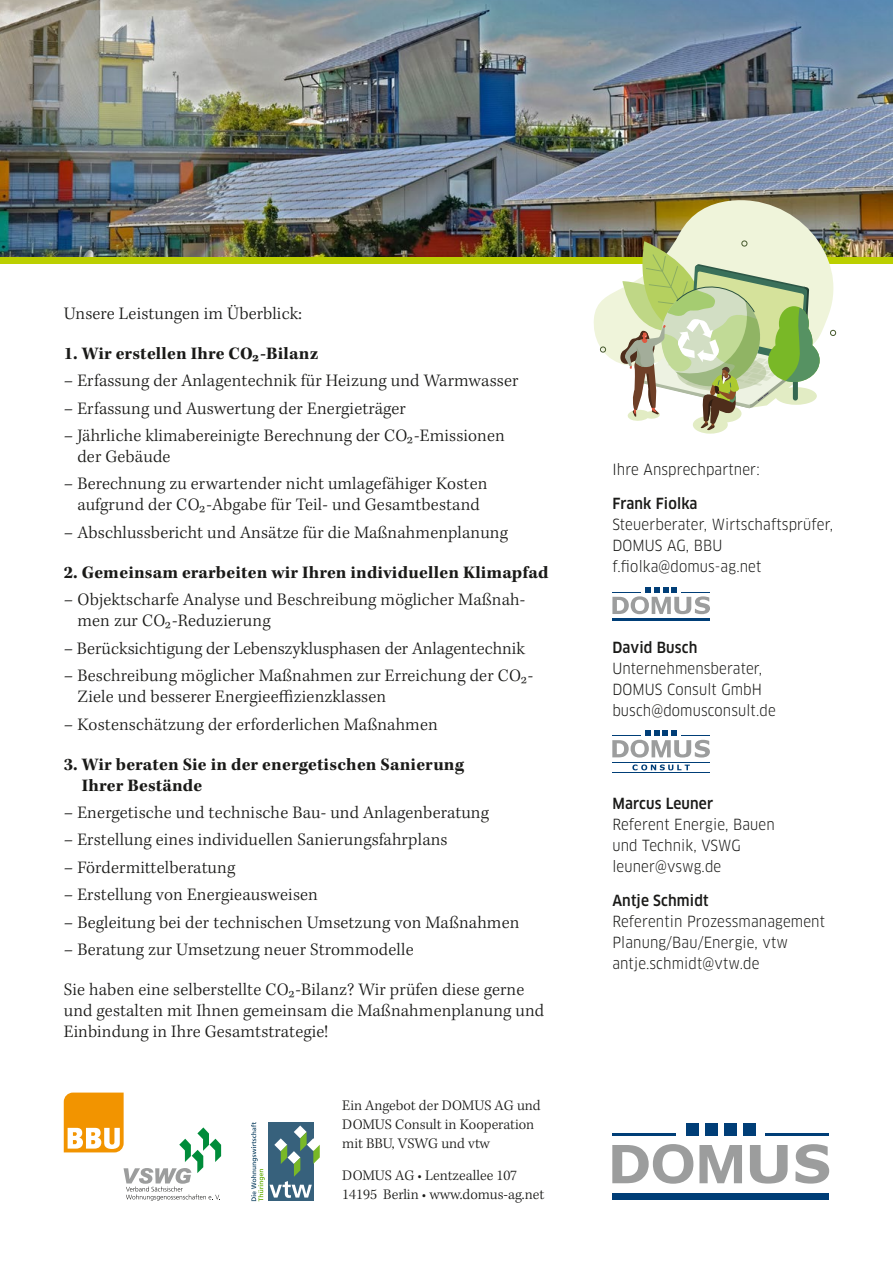
<style>
.page{position:relative;width:893px;height:1263px;background:#fff}
.page>*{position:absolute;margin:0;border:0;box-sizing:border-box;transform-origin:0 0}
.t1{font:300 18px/21px "Kepler Std";letter-spacing:.01em;color:#1a1a18}
.t2{font:700 18px/21px "Kepler Std";letter-spacing:.01em;color:#1a1a18}
.t3{font:condensed 15px/21px "Clan Pro";letter-spacing:.01em;color:#1a1a18}
.t4{font:300 15px/19.2px "Kepler Std";color:#1a1a18}
.t5{font:500 condensed 15px "Clan Pro";letter-spacing:.01em;color:#1a1a18}
</style>
<div class="page">
<img style="left:0;top:0;width:893px;height:257px">
<svg style="left:612px;top:730px;width:98px;height:27px"></svg>
<svg style="left:632px;top:764px;width:58px;height:6px"></svg>
<hr style="left:612px;top:762px;width:98px;height:1px;background:#003e77">
<hr style="left:612px;top:772px;width:98px;height:1px;background:#003e77">
<svg style="left:64px;top:1092px;width:157px;height:109px"></svg>
<div style="left:686px;top:1123px;width:12px;height:12px;background:#003e77"></div>
<div style="left:705px;top:1123px;width:12px;height:12px;background:#003e77"></div>
<div style="left:724px;top:1123px;width:13px;height:12px;background:#003e77"></div>
<div style="left:743px;top:1123px;width:13px;height:12px;background:#003e77"></div>
<div style="left:612px;top:1193px;width:217px;height:6px;background:#003e77"></div>
<hr style="left:612px;top:1133px;width:64px;height:2px;background:#003e77">
<hr style="left:765px;top:1133px;width:64px;height:2px;background:#003e77">
<svg style="left:750px;top:1145px;width:38px;height:38px"></svg>
<svg style="left:795px;top:1144px;width:34px;height:39px"></svg>
<svg style="left:612px;top:1144px;width:81px;height:40px"></svg>
<svg style="left:699px;top:1145px;width:43px;height:38px"></svg>
<hr style="left:612px;top:618px;width:98px;height:3px;background:#003e77">
<svg style="left:612px;top:587px;width:98px;height:27px"></svg>
<svg style="left:251px;top:1122px;width:69px;height:79px"></svg>
<div style="left:0;top:257px;width:893px;height:7px;background:#bbcf00"></div>
<img style="left:591px;top:193px;width:258px;height:170px">
<svg style="left:830px;top:330px;width:6px;height:6px"></svg>
<svg style="left:600px;top:347px;width:6px;height:5px"></svg>
<svg style="left:693px;top:416px;width:35px;height:18px"></svg>
<svg style="left:620px;top:241px;width:200px;height:189px"></svg>
<p class="t1" style="left:64px;top:303px;width:240px">Unsere Leistungen im Überblick:</p>
<p class="t2" style="left:64px;top:343px;width:256px">1. Wir erstellen Ihre CO₂-Bilanz</p>
<p class="t1" style="left:64px;top:371px;width:456px">– Erfassung der Anlagentechnik für Heizung und Warmwasser</p>
<p class="t1" style="left:64px;top:398px;width:344px">– Erfassung und Auswertung der Energieträger</p>
<p class="t1" style="left:77px;top:426px;width:429px;text-indent:-14px">– Jährliche klimabereinigte Berechnung der CO₂-Emissionen der Gebäude</p>
<p class="t1" style="left:64px;top:474px;width:425px;text-align:center">– Berechnung zu erwartender nicht umlagefähiger Kosten aufgrund der CO₂-Abgabe für Teil- und Gesamtbestand</p>
<p class="t1" style="left:64px;top:522px;width:446px">– Abschlussbericht und Ansätze für die Maßnahmenplanung</p>
<p class="t2" style="left:64px;top:562px;width:486px">2. Gemeinsam erarbeiten wir Ihren individuellen Klimapfad</p>
<p class="t1" style="left:77px;top:590px;width:449px;text-indent:-14px">– Objektscharfe Analyse und Beschreibung möglicher Maßnah&shy;men zur CO₂-Reduzierung</p>
<p class="t1" style="left:64px;top:638px;width:463px">– Berücksichtigung der Lebenszyklusphasen der Anlagentechnik</p>
<p class="t1" style="left:77px;top:666px;width:457px;text-indent:-14px">– Beschreibung möglicher Maßnahmen zur Erreichung der CO₂-<br>Ziele und besserer Energieeffizienzklassen</p>
<p class="t1" style="left:64px;top:714px;width:376px">– Kostenschätzung der erforderlichen Maßnahmen</p>
<p class="t2" style="left:82px;top:754px;width:384px;text-indent:-18px">3. Wir beraten Sie in der energetischen Sanierung<br>Ihrer Bestände</p>
<p class="t1" style="left:64px;top:803px;width:427px">– Energetische und technische Bau- und Anlagenberatung</p>
<p class="t1" style="left:64px;top:830px;width:385px">– Erstellung eines individuellen Sanierungsfahrplans</p>
<p class="t1" style="left:64px;top:857px;width:173px">– Fördermittelberatung</p>
<p class="t1" style="left:64px;top:885px;width:256px">– Erstellung von Energieausweisen</p>
<p class="t1" style="left:64px;top:912px;width:457px">– Begleitung bei der technischen Umsetzung von Maßnahmen</p>
<p class="t1" style="left:64px;top:940px;width:351px">– Beratung zur Umsetzung neuer Strommodelle</p>
<p class="t1" style="left:64px;top:980px;width:482px">Sie haben eine selberstellte CO₂-Bilanz? Wir prüfen diese gerne und gestalten mit Ihnen gemeinsam die Maßnahmenplanung und<br>Einbindung in Ihre Gesamtstrategie!</p>
<p class="t4" style="left:342px;top:1096px;width:200px">Ein Angebot der DOMUS AG und<br>DOMUS Consult in Kooperation mit BBU, VSWG und vtw</p>
<p class="t4" style="left:342px;top:1166px;width:204px">DOMUS AG • Lentzeallee 107<br>14195 Berlin • www.domus-ag.net</p>
<p class="t3" style="left:612px;top:459px;width:149px">Ihre Ansprechpartner:</p>
<p class="t5" style="left:612px;top:495px;width:87px">Frank Fiolka</p>
<p class="t3" style="left:612px;top:514px;width:222px">Steuerberater, Wirtschaftsprüfer,<br>DOMUS AG, BBU f.fiolka@domus-ag.net</p>
<p class="t5" style="left:612px;top:638px;width:87px">David Busch</p>
<p class="t3" style="left:612px;top:658px;width:165px">Unternehmensberater,<br>DOMUS Consult GmbH busch@domusconsult.de</p>
<p class="t5" style="left:612px;top:795px;width:102px">Marcus Leuner</p>
<p class="t3" style="left:612px;top:814px;width:164px">Referent Energie, Bauen und Technik, VSWG leuner@vswg.de</p>
<p class="t5" style="left:612px;top:891px;width:98px">Antje Schmidt</p>
<p class="t3" style="left:612px;top:911px;width:214px">Referentin Prozessmanagement<br>Planung/Bau/Energie, vtw antje.schmidt@vtw.de</p>
</div>
